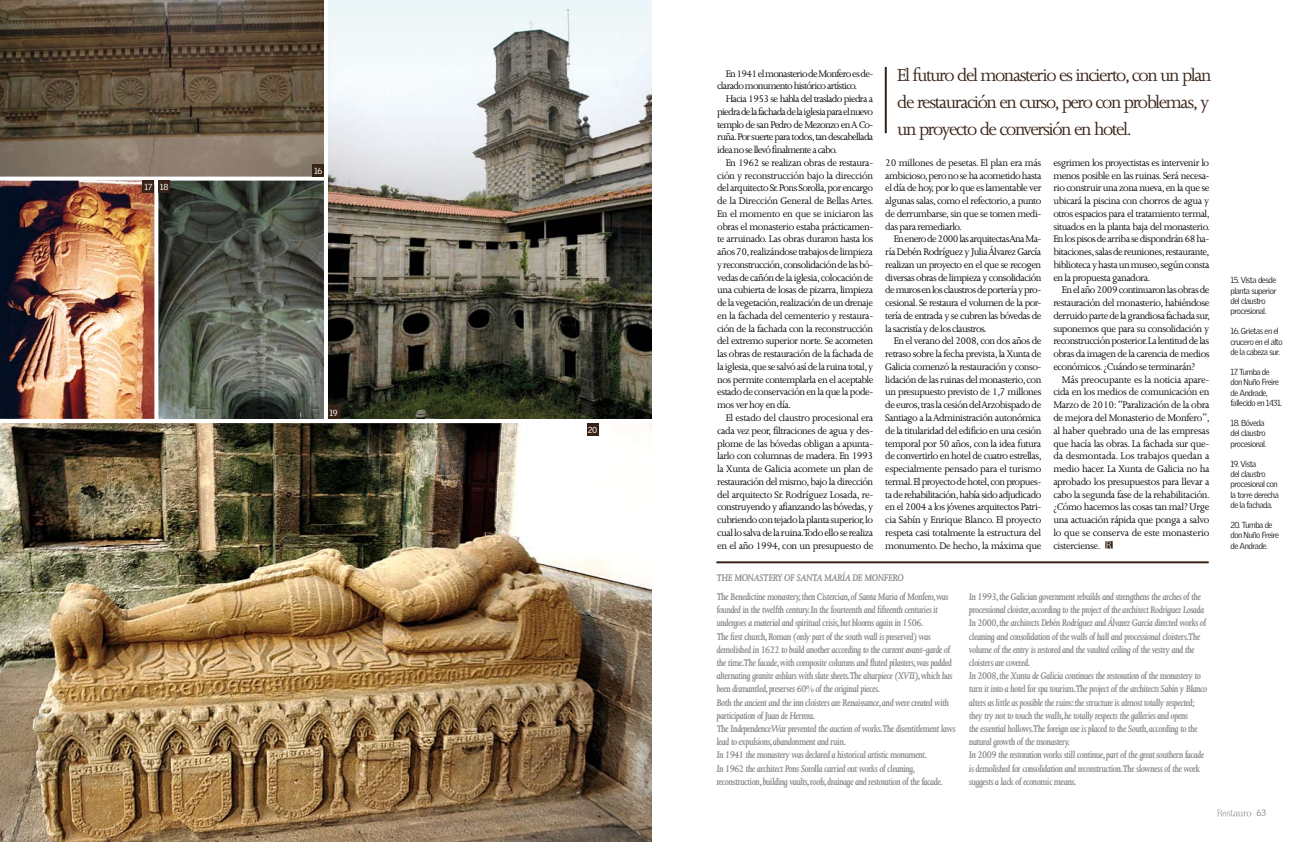
<style>
.page{position:relative;width:1304px;height:842px;background:#fff}
.page>*{position:absolute;margin:0;border:0;box-sizing:border-box;transform-origin:0 0}
.t1{font:20px/27px "Joanna MT Std";letter-spacing:-.07em;color:#382216;text-align:justify}
.t2{font:11px/12.8px "Joanna MT Std";letter-spacing:-.045em;color:#000;text-align:justify}
.t3{font:italic 600 11px/13.2px "Joanna MT Std";letter-spacing:-.05em;color:#878889}
.t4{font:11px/12.8px "Joanna MT Std";letter-spacing:-.065em;color:#000}
.t5{font:700 9px "Griffith Gothic";color:#9c9d9f}
.t6{font:300 8.5px/10.2px "Griffith Gothic";letter-spacing:-.05em;color:#000}
.t7{font:8.5px "Griffith Gothic";letter-spacing:-.03em;color:#fff}
</style>
<div class="page">
<svg style="left:1217px;top:809px;width:34px;height:7px"></svg>
<img style="left:0;top:181px;width:652px;height:661px">
<svg style="left:0;top:0;width:324px;height:177px"></svg>
<svg style="left:1105px;top:541px;width:8px;height:8px"></svg>
<hr style="left:885px;top:67px;width:2px;height:66px;background:#382216">
<hr style="left:716px;top:561px;width:493px;height:2px;background:#382216">
<svg style="left:311px;top:405px;width:12px;height:13px"></svg>
<svg style="left:328px;top:0;width:324px;height:419px"></svg>
<svg style="left:0;top:180px;width:324px;height:1px"></svg>
<hr style="left:0;top:419px;width:652px;height:4px;background:#fff">
<hr style="left:324px;top:0;width:4px;height:421px;background:#fff">
<svg style="left:154px;top:180px;width:4px;height:239px"></svg>
<div style="left:312px;top:164px;width:12px;height:13px;background:#382216"></div>
<div style="left:143px;top:181px;width:11px;height:12px;background:#382216"></div>
<div style="left:158px;top:181px;width:12px;height:12px;background:#382216"></div>
<div style="left:328px;top:407px;width:12px;height:12px;background:#382216"></div>
<div style="left:587px;top:423px;width:12px;height:12px;background:#382216"></div>
<p class="t7" style="left:145px;top:182px;width:26px">17 18</p>
<p class="t7" style="left:314px;top:166px;width:10px">16</p>
<p class="t7" style="left:330px;top:408px;width:10px">19</p>
<p class="t7" style="left:588px;top:425px;width:11px">20</p>
<p class="t4" style="left:717px;top:67px;width:158px;text-indent:9px">En 1941 el monasterio de Monfero es de&shy;clarado monumento histórico artístico.</p>
<p class="t2" style="left:717px;top:92px;width:158px;text-indent:9px">Hacia 1953 se habla del traslado piedra a piedra de la fachada de la iglesia para el nuevo templo de san Pedro de Mezonzo en A Co&shy;ruña.Por suerte para todos,tan descabellada idea no se llevó finalmente a cabo.</p>
<p class="t2" style="left:717px;top:156px;width:158px;text-indent:9px">En 1962 se realizan obras de restaura&shy;ción y reconstrucción bajo la dirección del arquitecto Sr.Pons Sorolla, por encargo de la Dirección General de Bellas Artes.<br>En el momento en que se iniciaron las obras el monasterio estaba prácticamen&shy;te arruinado. Las obras duraron hasta los años 70, realizándose trabajos de limpieza y reconstrucción, consolidación de las bó&shy;vedas de cañón de la iglesia, colocación de una cubierta de losas de pizarra, limpieza de la vegetación, realización de un drenaje en la fachada del cementerio y restaura&shy;ción de la fachada con la reconstrucción del extremo superior norte. Se acometen las obras de restauración de la fachada de la iglesia, que se salvó así de la ruina total, y nos permite contemplarla en el aceptable estado de conservación en la que la pode&shy;mos ver hoy en día.</p>
<p class="t2" style="left:717px;top:411px;width:158px;text-indent:9px">El estado del claustro procesional era cada vez peor, filtraciones de agua y des&shy;plome de las bóvedas obligan a apunta&shy;larlo con columnas de madera. En 1993 la Xunta de Galicia acomete un plan de restauración del mismo, bajo la dirección del arquitecto Sr. Rodríguez Losada, re&shy;construyendo y afianzando las bóvedas, y cubriendo con tejado la planta superior, lo cual lo salva de la ruina. Todo ello se realiza en el año 1994, con un presupuesto de</p>
<h1 class="t1" style="left:897px;top:61px;width:316px">El futuro del monasterio es incierto, con un plan de restauración en curso, pero con problemas, y un proyecto de conversión en hotel.</h1>
<p class="t2" style="left:885px;top:156px;width:158px">20 millones de pesetas. El plan era más ambicioso, pero no se ha acometido hasta el día de hoy, por lo que es lamentable ver algunas salas, como el refectorio, a punto de derrumbarse, sin que se tomen medi&shy;das para remediarlo.</p>
<p class="t2" style="left:885px;top:233px;width:158px;text-indent:9px">En enero de 2000 las arquitectas Ana Ma&shy;ría Debén Rodríguez y Julia Álvarez García realizan un proyecto en el que se recogen diversas obras de limpieza y consolidación de muros en los claustros de portería y pro&shy;cesional. Se restaura el volumen de la por&shy;tería de entrada y se cubren las bóvedas de la sacristía y de los claustros.</p>
<p class="t2" style="left:885px;top:335px;width:158px;text-indent:9px">En el verano del 2008, con dos años de retraso sobre la fecha prevista, la Xunta de Galicia comenzó la restauración y conso&shy;lidación de las ruinas del monasterio, con un presupuesto previsto de 1,7 millones de euros, tras la cesión del Arzobispado de Santiago a la Administración autonómica de la titularidad del edificio en una cesión temporal por 50 años, con la idea futura de convertirlo en hotel de cuatro estrellas, especialmente pensado para el turismo termal. El proyecto de hotel, con propues&shy;ta de rehabilitación, había sido adjudicado en el 2004 a los jóvenes arquitectos Patri&shy;cia Sabín y Enrique Blanco. El proyecto respeta casi totalmente la estructura del monumento. De hecho, la máxima que</p>
<p class="t2" style="left:1053px;top:156px;width:158px">esgrimen los proyectistas es intervenir lo menos posible en las ruinas. Será necesa&shy;rio construir una zona nueva, en la que se ubicará la piscina con chorros de agua y otros espacios para el tratamiento termal, situados en la planta baja del monasterio.<br>En los pisos de arriba se dispondrán 68 ha&shy;bitaciones, salas de reuniones, restaurante, biblioteca y hasta un museo, según consta en la propuesta ganadora.</p>
<p class="t2" style="left:1053px;top:284px;width:158px;text-indent:9px">En el año 2009 continuaron las obras de restauración del monasterio, habiéndose derruido parte de la grandiosa fachada sur, suponemos que para su consolidación y reconstrucción posterior.La lentitud de las obras da imagen de la carencia de medios económicos. ¿Cuándo se terminarán?</p>
<p class="t2" style="left:1053px;top:373px;width:158px;text-indent:9px">Más preocupante es la noticia apare&shy;cida en los medios de comunicación en Marzo de 2010: “Paralización de la obra de mejora del Monasterio de Monfero”, al haber quebrado una de las empresas que hacía las obras. La fachada sur que&shy;da desmontada. Los trabajos quedan a medio hacer. La Xunta de Galicia no ha aprobado los presupuestos para llevar a cabo la segunda fase de la rehabilitación. ¿Cómo hacemos las cosas tan mal? Urge una actuación rápida que ponga a salvo lo que se conserva de este monasterio cisterciense.</p>
<p class="t3" style="left:716px;top:571px;width:189px">The monastery of Santa María de Monfero</p>
<p class="t3" style="left:716px;top:590px;width:241px">The Benedictine monastery,then Cistercian,of Santa Maria of Monfero,was founded in the twelfth century.In the fourteenth and fifteenth centuries it undergoes a material and spiritual crisis,but blooms again in 1506.<br>The first church,Roman (only part of the south wall is preserved) was demolished in 1622 to build another according to the current avant-garde of the time.The facade,with composite columns and fluted pilasters,was padded alternating granite ashlars with slate sheets.The altarpiece (XVII),which has been dismantled,preserves 60% of the original pieces.<br>Both the ancient and the inn cloisters are Renaissance,and were created with participation of Juan de Herrera.<br>The Independence War prevented the auction of works.The disentitlement laws lead to expulsions,abandonment and ruin.<br>In 1941 the monastery was declared a historical artistic monument.<br>In 1962 the architect Pons Sorolla carried out works of cleaning, reconstruction,building vaults,roofs,drainage and restoration of the facade.</p>
<p class="t3" style="left:969px;top:590px;width:240px">In 1993,the Galician government rebuilds and strengthens the arches of the processional cloister,according to the project of the architect Rodriguez Losada In 2000,the architects Debén Rodríguez and Álvarez García directed works of cleaning and consolidation of the walls of hall and processional cloisters.The volume of the entry is restored and the vaulted ceiling of the vestry and the cloisters are covered.<br>In 2008,the Xunta de Galicia continues the restoration of the monastery to turn it into a hotel for spa tourism.The project of the architects Sabín y Blanco alters as little as possible the ruins:the structure is almost totally respected; they try not to touch the walls,he totally respects the galleries and opens<br>the essential hollows.The foreign use is placed to the South,according to the natural growth of the monastery.<br>In 2009 the restoration works still continue,part of the great southern facade is demolished for consolidation and reconstruction.The slowness of the work suggests a lack of economic means.</p>
<p class="t6" style="left:1230px;top:275px;width:48px">15. Vista desde planta superior del claustro procesional.</p>
<p class="t6" style="left:1230px;top:326px;width:54px">16. Grietas en el crucero en el alto de la cabeza sur.</p>
<p class="t6" style="left:1230px;top:367px;width:53px">17. Tumba de don Nuño Freire de Andrade, fallecido en 1431.</p>
<p class="t6" style="left:1230px;top:418px;width:37px">18. Bóveda del claustro procesional.</p>
<p class="t6" style="left:1230px;top:459px;width:50px">19. Vista<br>del claustro procesional con la torre derecha de la fachada.</p>
<p class="t6" style="left:1230px;top:520px;width:50px">20. Tumba de don Nuño Freire de Andrade.</p>
<p class="t5" style="left:1256px;top:808px;width:11px">63</p>
</div>
